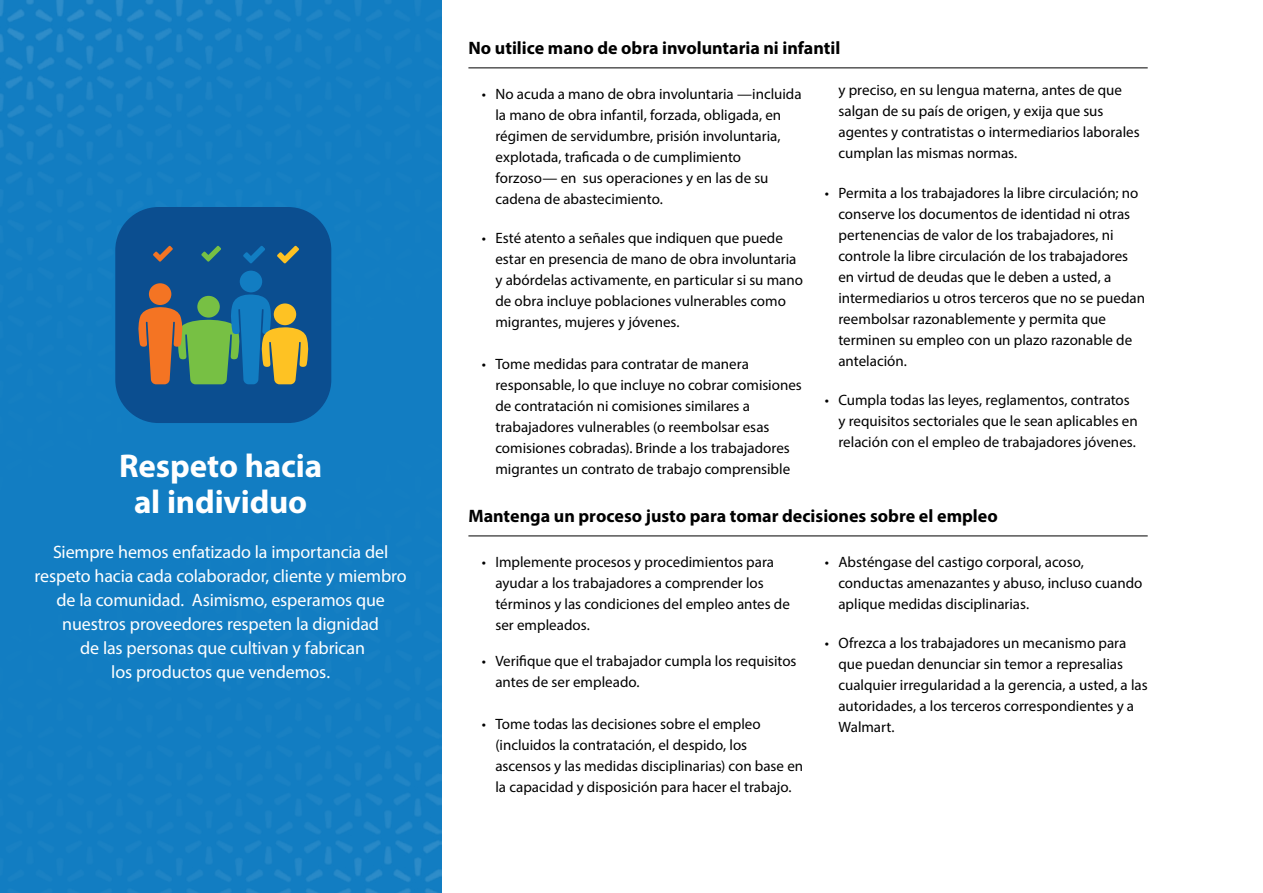
<style>
.page{position:relative;width:1263px;height:893px;background:#fff}
.page>*{position:absolute;margin:0;border:0;box-sizing:border-box;transform-origin:0 0}
.t1{font:700 33px/36px "Myriad Pro";letter-spacing:-.005em;color:#fff;text-align:center}
.t2{font:18px/24px "Myriad Pro";letter-spacing:-.01em;color:#fff;text-align:center}
.t3{font:700 18px "Myriad Pro";color:#000}
.t4{font:15px/21px "Myriad Pro";color:#000}
</style>
<div class="page">
<div style="left:0;top:0;width:441px;height:893px;background:#127dc2"></div>
<hr style="left:468px;top:68px;width:680px;height:1px;background:#000">
<hr style="left:468px;top:536px;width:680px;height:1px;background:#000">
<div style="left:115px;top:207px;width:216px;height:216px;background:#0b4e90;border-radius:43px"></div>
<div style="left:149px;top:283px;width:22px;height:22px;background:#f47423;border-radius:50%"></div>
<div style="left:240px;top:271px;width:22px;height:21px;background:#127dc2;border-radius:50%"></div>
<svg style="left:138px;top:294px;width:171px;height:90px"></svg>
<svg style="left:153px;top:246px;width:20px;height:16px"></svg>
<svg style="left:201px;top:246px;width:20px;height:16px"></svg>
<svg style="left:243px;top:246px;width:22px;height:18px"></svg>
<svg style="left:277px;top:246px;width:22px;height:18px"></svg>
<h1 class="t1" style="left:119px;top:447px;width:205px">Respeto hacia al individuo</h1>
<p class="t2" style="left:35px;top:540px;width:374px">Siempre hemos enfatizado la importancia del respeto hacia cada colaborador, cliente y miembro de la comunidad. Asimismo, esperamos que nuestros proveedores respeten la dignidad<br>de las personas que cultivan y fabrican<br>los productos que vendemos.</p>
<p class="t3" style="left:468px;top:36px;width:373px">No utilice mano de obra involuntaria ni infantil</p>
<p class="t4" style="left:495px;top:83px;width:308px;text-indent:-14px">• No acuda a mano de obra involuntaria —incluida la mano de obra infantil, forzada, obligada, en régimen de servidumbre, prisión involuntaria, explotada, traficada o de cumplimiento forzoso— en sus operaciones y en las de su cadena de abastecimiento.</p>
<p class="t4" style="left:495px;top:227px;width:309px;text-indent:-14px">• Esté atento a señales que indiquen que puede estar en presencia de mano de obra involuntaria y abórdelas activamente, en particular si su mano de obra incluye poblaciones vulnerables como migrantes, mujeres y jóvenes.</p>
<p class="t4" style="left:495px;top:353px;width:308px;text-indent:-14px">• Tome medidas para contratar de manera responsable, lo que incluye no cobrar comisiones de contratación ni comisiones similares a trabajadores vulnerables (o reembolsar esas comisiones cobradas). Brinde a los trabajadores migrantes un contrato de trabajo comprensible</p>
<p class="t4" style="left:838px;top:79px;width:303px">y preciso, en su lengua materna, antes de que salgan de su país de origen, y exija que sus agentes y contratistas o intermediarios laborales cumplan las mismas normas.</p>
<p class="t4" style="left:838px;top:182px;width:308px;text-indent:-14px">• Permita a los trabajadores la libre circulación; no conserve los documentos de identidad ni otras pertenencias de valor de los trabajadores, ni controle la libre circulación de los trabajadores en virtud de deudas que le deben a usted, a intermediarios u otros terceros que no se puedan reembolsar razonablemente y permita que terminen su empleo con un plazo razonable de antelación.</p>
<p class="t4" style="left:838px;top:389px;width:301px;text-indent:-14px">• Cumpla todas las leyes, reglamentos, contratos y requisitos sectoriales que le sean aplicables en relación con el empleo de trabajadores jóvenes.</p>
<p class="t3" style="left:468px;top:504px;width:531px">Mantenga un proceso justo para tomar decisiones sobre el empleo</p>
<p class="t4" style="left:495px;top:551px;width:296px;text-indent:-14px">• Implemente procesos y procedimientos para ayudar a los trabajadores a comprender los términos y las condiciones del empleo antes de ser empleados.</p>
<p class="t4" style="left:495px;top:650px;width:303px;text-indent:-14px">• Verifique que el trabajador cumpla los requisitos antes de ser empleado.</p>
<p class="t4" style="left:495px;top:713px;width:309px;text-indent:-14px">• Tome todas las decisiones sobre el empleo (incluidos la contratación, el despido, los ascensos y las medidas disciplinarias) con base en la capacidad y disposición para hacer el trabajo.</p>
<p class="t4" style="left:838px;top:551px;width:306px;text-indent:-14px">• Absténgase del castigo corporal, acoso, conductas amenazantes y abuso, incluso cuando aplique medidas disciplinarias.</p>
<p class="t4" style="left:838px;top:632px;width:311px;text-indent:-14px">• Ofrezca a los trabajadores un mecanismo para que puedan denunciar sin temor a represalias cualquier irregularidad a la gerencia, a usted, a las autoridades, a los terceros correspondientes y a Walmart.</p>
</div>
